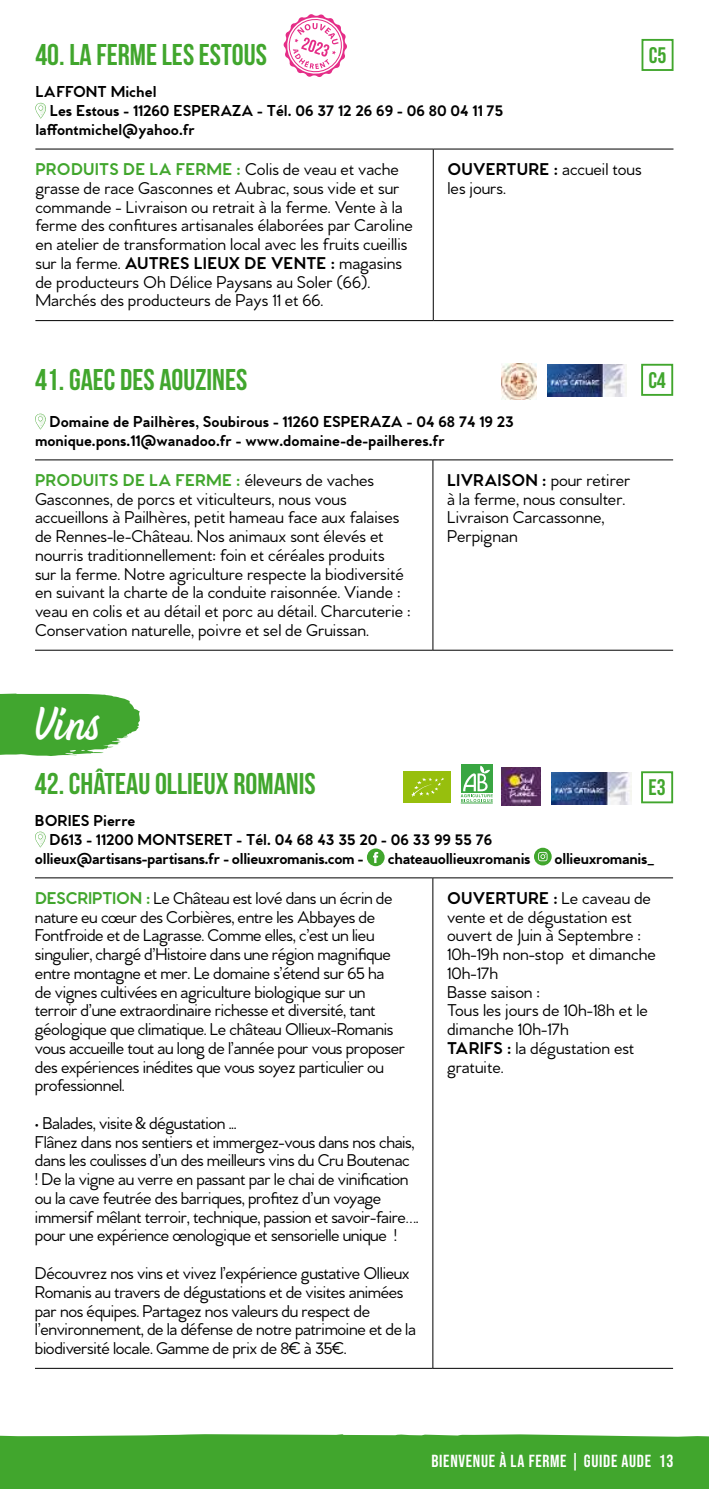
<style>
.page{position:relative;width:709px;height:1489px;background:#fff}
.page>*{position:absolute;margin:0;border:0;box-sizing:border-box;transform-origin:0 0}
.t1{font:43.75px "Beach Bar";color:#fff}
.t2{font:700 30px "Bebas Neue";color:#41a62d}
.t3{font:22.5px "Bebas Neue";color:#41a62d}
.t4{font:500 17.5px/18.8px "Venti CF";letter-spacing:-.02em;color:#000}
.t5{font:500 17.5px/18.8px "Venti CF";color:#000}
.t6{font:17.5px "Bebas Neue";letter-spacing:.04em;color:#fff}
.t7{font:700 16.25px/18.8px "Venti CF";color:#000}
.t8{font:700 16.25px "Venti CF";letter-spacing:-.02em;color:#000}
.s1{font-weight:700;color:#41a62d}
.s2{font-weight:700}
</style>
<div class="page">
<div style="left:0;top:1434px;width:709px;height:54px;background:#41a62d"></div>
<hr style="left:35px;top:149px;width:398px;height:1px;background:#000">
<hr style="left:433px;top:149px;width:240px;height:1px;background:#000">
<hr style="left:433px;top:149px;width:1px;height:171px;background:#000">
<hr style="left:35px;top:320px;width:398px;height:1px;background:#000">
<hr style="left:433px;top:320px;width:240px;height:1px;background:#000">
<svg style="left:35px;top:103px;width:11px;height:16px"></svg>
<div style="left:641px;top:39px;width:32px;height:32px;border:2px solid #41a62d"></div>
<svg style="left:0;top:693px;width:140px;height:63px;background:#5ab14a"></svg>
<hr style="left:35px;top:877px;width:398px;height:1px;background:#000">
<hr style="left:433px;top:877px;width:240px;height:1px;background:#000">
<hr style="left:432px;top:878px;width:1px;height:489px;background:#000">
<hr style="left:35px;top:1367px;width:398px;height:1px;background:#000">
<hr style="left:433px;top:1367px;width:240px;height:1px;background:#000">
<svg style="left:35px;top:831px;width:11px;height:16px"></svg>
<svg style="left:367px;top:848px;width:17px;height:18px"></svg>
<svg style="left:534px;top:847px;width:17px;height:18px"></svg>
<div style="left:641px;top:771px;width:32px;height:32px;border:2px solid #41a62d"></div>
<hr style="left:461px;top:802px;width:32px;height:1px;background:#39a642">
<div style="left:461px;top:764px;width:32px;height:28px;background:#39a642"></div>
<svg style="left:460px;top:765px;width:33px;height:37px"></svg>
<div style="left:403px;top:771px;width:48px;height:32px;background:#97bf0d"></div>
<svg style="left:411px;top:777px;width:33px;height:20px"></svg>
<img style="left:552px;top:772px;width:79px;height:32px">
<img style="left:502px;top:767px;width:38px;height:38px">
<hr style="left:35px;top:459px;width:398px;height:1px;background:#000">
<hr style="left:433px;top:459px;width:240px;height:1px;background:#000">
<hr style="left:432px;top:460px;width:1px;height:190px;background:#000">
<hr style="left:35px;top:649px;width:398px;height:1px;background:#000">
<hr style="left:433px;top:649px;width:240px;height:1px;background:#000">
<svg style="left:35px;top:413px;width:11px;height:16px"></svg>
<div style="left:641px;top:364px;width:32px;height:32px;border:2px solid #41a62d"></div>
<img style="left:547px;top:364px;width:80px;height:32px">
<img style="left:501px;top:364px;width:36px;height:35px">
<svg style="left:283px;top:14px;width:64px;height:63px"></svg>
<h2 class="t2" style="left:35px;top:38px;width:233px">40. LA FERME LES ESTOUS</h2>
<p class="t7" style="left:35px;top:83px;width:123px">LAFFONT Michel</p>
<p class="t7" style="left:50px;top:102px;width:454px">Les Estous - 11260 ESPERAZA - Tél. 06 37 12 26 69 - 06 80 04 11 75</p>
<p class="t7" style="left:35px;top:121px;width:161px">laffontmichel@yahoo.fr</p>
<p class="t5" style="left:35px;top:160px;width:379px"><span class="s1">PRODUITS DE LA FERME :</span> Colis de veau et vache grasse de race Gasconnes et Aubrac, sous vide et sur commande - Livraison ou retrait à la ferme. Vente à la ferme des confitures artisanales élaborées par Caroline en atelier de transformation local avec les fruits cueillis sur la ferme. <span class="s2">AUTRES LIEUX DE VENTE :</span> magasins de producteurs Oh Délice Paysans au Soler (66).<br>Marchés des producteurs de Pays 11 et 66.</p>
<p class="t5" style="left:447px;top:160px;width:196px"><span class="s2">OUVERTURE :</span> accueil tous les jours.</p>
<p class="t3" style="left:648px;top:42px;width:19px">C5</p>
<h2 class="t2" style="left:35px;top:363px;width:214px">41. GAEC DES AOUZINES</h2>
<p class="t7" style="left:35px;top:413px;width:480px;text-indent:15px">Domaine de Pailhères, Soubirous - 11260 ESPERAZA - 04 68 74 19 23 monique.pons.11@wanadoo.fr - www.domaine-de-pailheres.fr</p>
<p class="t5" style="left:35px;top:471px;width:377px"><span class="s1">PRODUITS DE LA FERME :</span> éleveurs de vaches Gasconnes, de porcs et viticulteurs, nous vous accueillons à Pailhères, petit hameau face aux falaises de Rennes-le-Château. Nos animaux sont élevés et nourris traditionnellement: foin et céréales produits<br>sur la ferme. Notre agriculture respecte la biodiversité en suivant la charte de la conduite raisonnée. Viande : veau en colis et au détail et porc au détail. Charcuterie :<br>Conservation naturelle, poivre et sel de Gruissan.</p>
<p class="t5" style="left:447px;top:471px;width:185px"><span class="s2">LIVRAISON :</span> pour retirer à la ferme, nous consulter.<br>Livraison Carcassonne,<br>Perpignan</p>
<p class="t3" style="left:648px;top:367px;width:19px">C4</p>
<h1 class="t1" style="left:34px;top:696px;width:63px">Vins</h1>
<h2 class="t2" style="left:35px;top:767px;width:282px">42. CHÂTEAU OLLIEUX ROMANIS</h2>
<p class="t7" style="left:35px;top:812px;width:102px">BORIES Pierre</p>
<p class="t7" style="left:50px;top:831px;width:444px">D613 - 11200 MONTSERET - Tél. 04 68 43 35 20 - 06 33 99 55 76</p>
<p class="t8" style="left:35px;top:848px;width:330px">ollieux@artisans-partisans.fr - ollieuxromanis.com -</p>
<p class="t8" style="left:388px;top:848px;width:144px">chateauollieuxromanis</p>
<p class="t8" style="left:554px;top:848px;width:102px">ollieuxromanis_</p>
<p class="t4" style="left:35px;top:889px;width:371px"><span class="s1">DESCRIPTION :</span> Le Château est lové dans un écrin de nature eu cœur des Corbières, entre les Abbayes de Fontfroide et de Lagrasse. Comme elles, c’est un lieu singulier, chargé d’Histoire dans une région magnifique entre montagne et mer. Le domaine s’étend sur 65 ha de vignes cultivées en agriculture biologique sur un terroir d’une extraordinaire richesse et diversité, tant géologique que climatique. Le château Ollieux-Romanis vous accueille tout au long de l’année pour vous proposer des expériences inédites que vous soyez particulier ou professionnel.</p>
<p class="t4" style="left:35px;top:1114px;width:385px">• Balades, visite &amp; dégustation ...<br>Flânez dans nos sentiers et immergez-vous dans nos chais, dans les coulisses d’un des meilleurs vins du Cru Boutenac<br>! De la vigne au verre en passant par le chai de vinification ou la cave feutrée des barriques, profitez d’un voyage immersif mêlant terroir, technique, passion et savoir-faire…. pour une expérience œnologique et sensorielle unique !</p>
<p class="t4" style="left:35px;top:1264px;width:382px">Découvrez nos vins et vivez l’expérience gustative Ollieux Romanis au travers de dégustations et de visites animées par nos équipes. Partagez nos valeurs du respect de l’environnement, de la défense de notre patrimoine et de la biodiversité locale. Gamme de prix de 8€ à 35€.</p>
<p class="t3" style="left:648px;top:774px;width:19px">E3</p>
<p class="t5" style="left:447px;top:889px;width:210px"><span class="s2">OUVERTURE :</span> Le caveau de vente et de dégustation est ouvert de Juin à Septembre :<br>10h-19h non-stop et dimanche<br>10h-17h<br>Basse saison :<br>Tous les jours de 10h-18h et le dimanche 10h-17h<br><span class="s2">TARIFS :</span> la dégustation est gratuite.</p>
<p class="t6" style="left:431px;top:1450px;width:243px">BIENVENUE À LA FERME | GUIDE AUDE 13</p>
</div>
